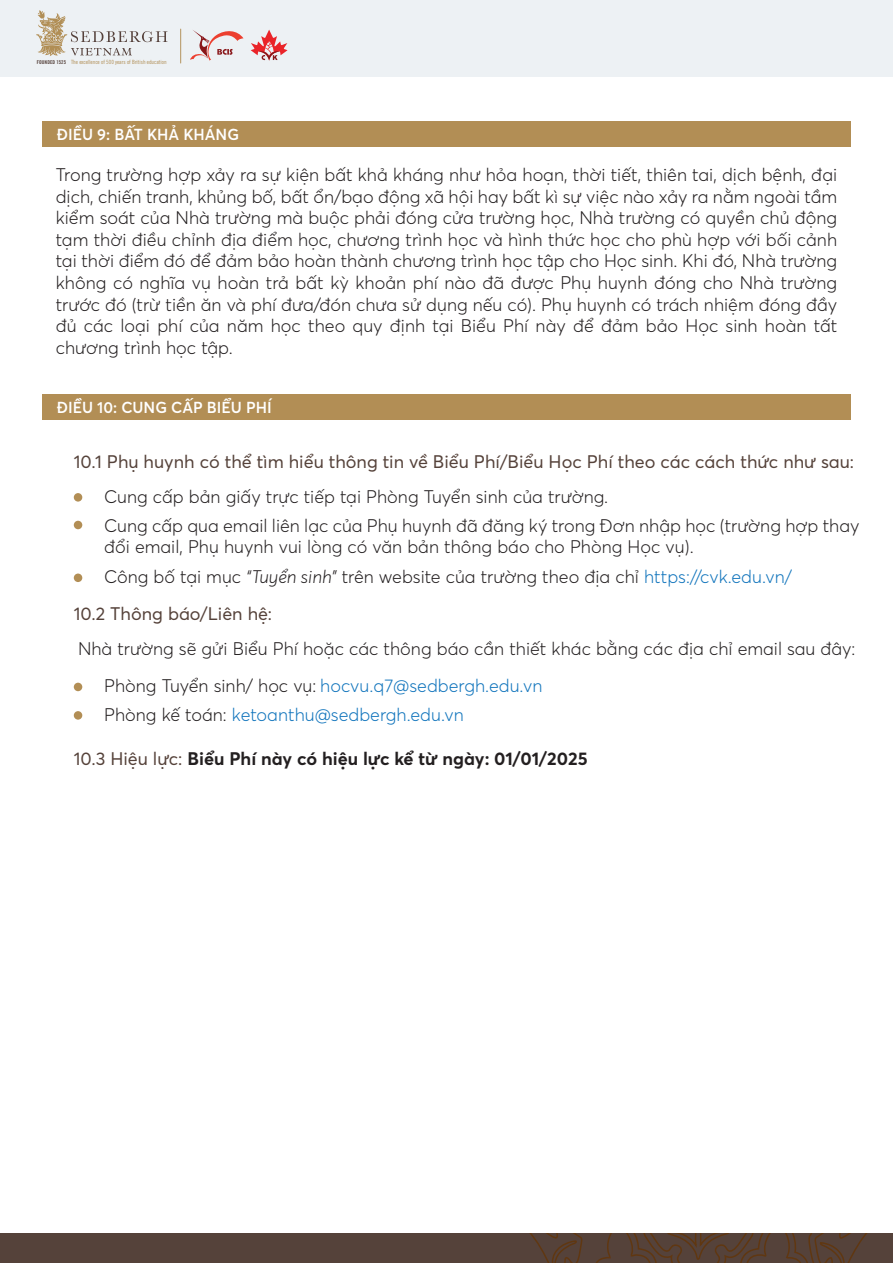
<style>
.page{position:relative;width:893px;height:1263px;background:#fff}
.page>*{position:absolute;margin:0;border:0;box-sizing:border-box;transform-origin:0 0}
.t1{font:300 18px/21.6px "Averta";color:#231f20}
.t2{font:18px "Averta";color:#55423a}
.t3{font:300 18px/29.1px "Averta";color:#1074bc}
.t4{font:700 18px "Averta";color:#231f20}
.t5{font:600 15.75px "Averta";color:#fff}
.t6{font:5.7px "SVN Trade Gothic Cn";color:#b18e55}
.s1{font-weight:700;font-size:5.25px;color:#55413b}
.s2{font-style:italic}
.s3{color:#1074bc}
.s4{color:#231f20}
.s5{font-weight:400;color:#55423a}
</style>
<div class="page">
<div style="left:42px;top:121px;width:809px;height:25px;background:#b28e55"></div>
<div style="left:0;top:1233px;width:893px;height:30px;background:#55423a"></div>
<svg style="left:529px;top:1233px;width:339px;height:30px"></svg>
<div style="left:0;top:0;width:893px;height:77px;background:#edf1f4"></div>
<div style="left:42px;top:395px;width:809px;height:25px;background:#b28e55"></div>
<div style="left:74px;top:493px;width:8px;height:9px;background:#b28e55;border-radius:50%"></div>
<div style="left:74px;top:521px;width:8px;height:8px;background:#b28e55;border-radius:50%"></div>
<div style="left:74px;top:573px;width:8px;height:9px;background:#b28e55;border-radius:50%"></div>
<div style="left:74px;top:683px;width:8px;height:8px;background:#b28e55;border-radius:50%"></div>
<div style="left:74px;top:711px;width:8px;height:9px;background:#b28e55;border-radius:50%"></div>
<svg style="left:36px;top:10px;width:132px;height:46px"></svg>
<hr style="left:180px;top:29px;width:1px;height:34px;background:#b18e55">
<svg style="left:190px;top:30px;width:53px;height:31px"></svg>
<svg style="left:251px;top:30px;width:37px;height:31px"></svg>
<p class="t6" style="left:37px;top:58px;width:131px"><span class="s1">FOUNDED 1525</span> The excellence of 500 years of British education</p>
<p class="t5" style="left:57px;top:124px;width:184px">ĐIỀU 9: BẤT KHẢ KHÁNG</p>
<p class="t1" style="left:56px;top:164px;width:783px;text-align:justify">Trong trường hợp xảy ra sự kiện bất khả kháng như hỏa hoạn, thời tiết, thiên tai, dịch bệnh, đại dịch, chiến tranh, khủng bố, bất ổn/bạo động xã hội hay bất kì sự việc nào xảy ra nằm ngoài tầm kiểm soát của Nhà trường mà buộc phải đóng cửa trường học, Nhà trường có quyền chủ động tạm thời điều chỉnh địa điểm học, chương trình học và hình thức học cho phù hợp với bối cảnh tại thời điểm đó để đảm bảo hoàn thành chương trình học tập cho Học sinh. Khi đó, Nhà trường không có nghĩa vụ hoàn trả bất kỳ khoản phí nào đã được Phụ huynh đóng cho Nhà trường trước đó (trừ tiền ăn và phí đưa/đón chưa sử dụng nếu có). Phụ huynh có trách nhiệm đóng đầy đủ các loại phí của năm học theo quy định tại Biểu Phí này để đảm bảo Học sinh hoàn tất chương trình học tập.</p>
<p class="t5" style="left:57px;top:398px;width:216px">ĐIỀU 10: CUNG CẤP BIỂU PHÍ</p>
<p class="t2" style="left:74px;top:450px;width:782px">10.1 Phụ huynh có thể tìm hiểu thông tin về Biểu Phí/Biểu Học Phí theo các cách thức như sau:</p>
<p class="t1" style="left:104px;top:482px;width:757px;line-height:29.1px">Cung cấp bản giấy trực tiếp tại Phòng Tuyển sinh của trường.<br>Cung cấp qua email liên lạc của Phụ huynh đã đăng ký trong Đơn nhập học (trường hợp thay</p>
<p class="t1" style="left:104px;top:532px;width:689px;line-height:29.1px">đổi email, Phụ huynh vui lòng có văn bản thông báo cho Phòng Học vụ).<br>Công bố tại mục <span class="s2">“Tuyển sinh”</span> trên website của trường theo địa chỉ <span class="s3">https://cvk.edu.vn/</span></p>
<p class="t2" style="left:74px;top:602px;width:200px">10.2 Thông báo/Liên hệ:</p>
<p class="t1" style="left:78px;top:637px;width:779px">Nhà trường sẽ gửi Biểu Phí hoặc các thông báo cần thiết khác bằng các địa chỉ email sau đây:</p>
<p class="t3" style="left:104px;top:671px;width:440px"><span class="s4">Phòng Tuyển sinh/ học vụ:</span> hocvu.q7@sedbergh.edu.vn<br><span class="s4">Phòng kế toán:</span> ketoanthu@sedbergh.edu.vn</p>
<p class="t4" style="left:74px;top:748px;width:515px"><span class="s5">10.3 Hiệu lực:</span> Biểu Phí này có hiệu lực kể từ ngày: 01/01/2025</p>
</div>
